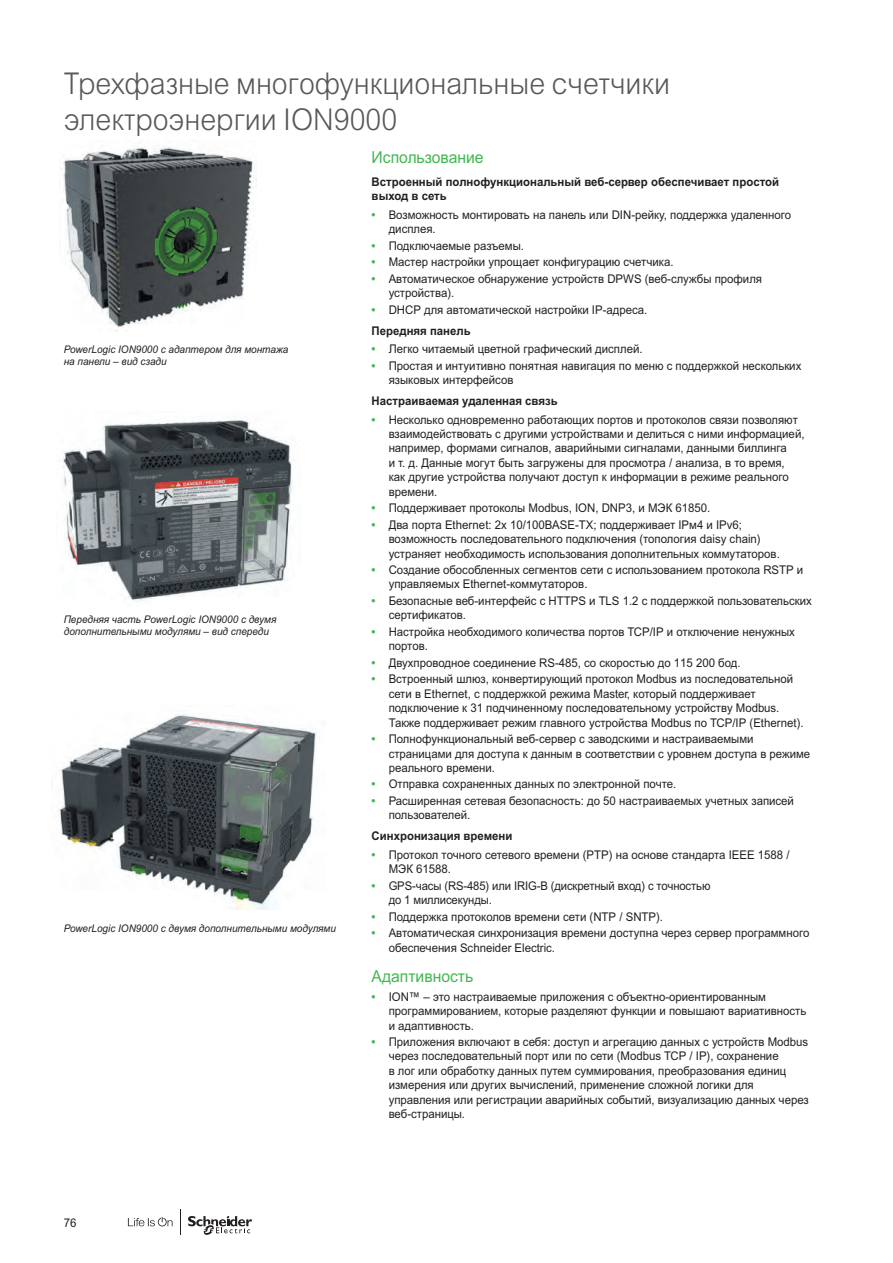
<style>
.page{position:relative;width:893px;height:1263px;background:#fff}
.page>*{position:absolute;margin:0;border:0;box-sizing:border-box;transform-origin:0 0}
.t1{font:300 30px/36px "Arial MT Pro Cyr";color:#57585a;scale:.95 1}
.t2{font:16.5px "Arial MT Pro Cyr";color:#42b751;scale:.95 1}
.t3{font:12px/14.4px "Arial MT Pro Cyr";color:#231f20;scale:.95 1}
.t4{font:700 12px/14.4px "Arial MT Pro Cyr";color:#231f20;scale:.95 1}
.t5{font:12px/14.4px "Arial MT Pro Cyr";color:#231f20;scale:.94 1}
.t6{font:italic 10.5px/12.6px "Arial MT Pro Cyr";color:#231f20;scale:.95 1}
.s1{font-weight:700;color:#42b751}
.s2{font-weight:700}
</style>
<div class="page">
<img style="left:63px;top:420px;width:231px;height:182px">
<img style="left:59px;top:147px;width:197px;height:185px">
<img style="left:58px;top:714px;width:259px;height:195px">
<svg style="left:128px;top:1217px;width:45px;height:9px"></svg>
<svg style="left:188px;top:1216px;width:64px;height:19px"></svg>
<svg style="left:180px;top:1209px;width:1px;height:26px"></svg>
<h1 class="t1" style="left:64px;top:66px;width:640px">Трехфазные многофункциональные счетчики электроэнергии ION9000</h1>
<h2 class="t2" style="left:372px;top:148px;width:119px">Использование</h2>
<p class="t4" style="left:372px;top:175px;width:430px">Встроенный полнофункциональный веб-сервер обеспечивает простой выход в сеть</p>
<p class="t3" style="left:389px;top:208px;width:425px;text-indent:-17px"><span class="s1">•</span> Возможность монтировать на панель или DIN-рейку, поддержка удаленного дисплея.</p>
<p class="t3" style="left:372px;top:239px;width:162px"><span class="s1">•</span> Подключаемые разъемы.</p>
<p class="t3" style="left:372px;top:256px;width:319px"><span class="s1">•</span> Мастер настройки упрощает конфигурацию счетчика.</p>
<p class="t3" style="left:389px;top:272px;width:394px;text-indent:-17px"><span class="s1">•</span> Автоматическое обнаружение устройств DPWS (веб-службы профиля устройства).</p>
<p class="t3" style="left:372px;top:300px;width:292px;line-height:20.9px"><span class="s1">•</span> DHCP для автоматической настройки IP-адреса.<br><span class="s2">Передняя панель</span></p>
<p class="t3" style="left:372px;top:342px;width:287px"><span class="s1">•</span> Легко читаемый цветной графический дисплей.</p>
<p class="t3" style="left:389px;top:359px;width:436px;text-indent:-17px"><span class="s1">•</span> Простая и интуитивно понятная навигация по меню с поддержкой нескольких языковых интерфейсов</p>
<p class="t4" style="left:372px;top:394px;width:197px">Настраиваемая удаленная связь</p>
<p class="t3" style="left:389px;top:413px;width:439px;text-indent:-17px"><span class="s1">•</span> Несколько одновременно работающих портов и протоколов связи позволяют взаимодействовать с другими устройствами и делиться с ними информацией, например, формами сигналов, аварийными сигналами, данными биллинга<br>и т. д. Данные могут быть загружены для просмотра / анализа, в то время,<br>как другие устройства получают доступ к информации в режиме реального времени.</p>
<p class="t3" style="left:372px;top:501px;width:358px"><span class="s1">•</span> Поддерживает протоколы Modbus, ION, DNP3, и МЭК 61850.</p>
<p class="t3" style="left:389px;top:518px;width:413px;text-indent:-17px"><span class="s1">•</span> Два порта Ethernet: 2x 10/100BASE-TX; поддерживает IPм4 и IPv6; возможность последовательного подключения (топология daisy chain) устраняет необходимость использования дополнительных коммутаторов.</p>
<p class="t3" style="left:389px;top:563px;width:438px;text-indent:-17px"><span class="s1">•</span> Создание обособленных сегментов сети с использованием протокола RSTP и управляемых Ethernet-коммутаторов.</p>
<p class="t3" style="left:389px;top:594px;width:447px;text-indent:-17px"><span class="s1">•</span> Безопасные веб-интерфейс с HTTPS и TLS 1.2 с поддержкой пользовательских сертификатов.</p>
<p class="t3" style="left:389px;top:625px;width:429px;text-indent:-17px"><span class="s1">•</span> Настройка необходимого количества портов TCP/IP и отключение ненужных портов.</p>
<p class="t3" style="left:372px;top:656px;width:390px"><span class="s1">•</span> Двухпроводное соединение RS-485, со скоростью до 115 200 бод.</p>
<p class="t3" style="left:389px;top:672px;width:438px;text-indent:-17px"><span class="s1">•</span> Встроенный шлюз, конвертирующий протокол Modbus из последовательной сети в Ethernet, с поддержкой режима Master, который поддерживает подключение к 31 подчиненному последовательному устройству Modbus.<br>Также поддерживает режим главного устройства Modbus по TCP/IP (Ethernet).</p>
<p class="t3" style="left:389px;top:732px;width:445px;text-indent:-17px"><span class="s1">•</span> Полнофункциональный веб-сервер с заводскими и настраиваемыми страницами для доступа к данным в соответствии с уровнем доступа в режиме реального времени.</p>
<p class="t3" style="left:372px;top:778px;width:322px"><span class="s1">•</span> Отправка сохраненных данных по электронной почте.</p>
<p class="t3" style="left:389px;top:794px;width:428px;text-indent:-17px"><span class="s1">•</span> Расширенная сетевая безопасность: до 50 настраиваемых учетных записей пользователей.</p>
<p class="t4" style="left:372px;top:829px;width:150px">Синхронизация времени</p>
<p class="t3" style="left:389px;top:848px;width:424px;text-indent:-17px"><span class="s1">•</span> Протокол точного сетевого времени (PTP) на основе стандарта IEEE 1588 /<br>МЭК 61588.</p>
<p class="t5" style="left:389px;top:879px;width:344px;text-indent:-17px"><span class="s1">•</span> GPS-часы (RS-485) или IRIG-B (дискретный вход) с точностью до 1 миллисекунды.</p>
<p class="t3" style="left:372px;top:910px;width:308px"><span class="s1">•</span> Поддержка протоколов времени сети (NTP / SNTP).</p>
<p class="t3" style="left:389px;top:926px;width:444px;text-indent:-17px"><span class="s1">•</span> Автоматическая синхронизация времени доступна через сервер программного обеспечения Schneider Electric.</p>
<h2 class="t2" style="left:372px;top:967px;width:109px">Адаптивность</h2>
<p class="t3" style="left:389px;top:990px;width:441px;text-indent:-17px"><span class="s1">•</span> ION™ – это настраиваемые приложения с объектно-ориентированным программированием, которые разделяют функции и повышают вариативность и адаптивность.</p>
<p class="t3" style="left:389px;top:1035px;width:444px;text-indent:-17px"><span class="s1">•</span> Приложения включают в себя: доступ и агрегацию данных с устройств Modbus через последовательный порт или по сети (Modbus TCP / IP), сохранение<br>в лог или обработку данных путем суммирования, преобразования единиц измерения или других вычислений, применение сложной логики для управления или регистрации аварийных событий, визуализацию данных через веб-страницы.</p>
<p class="t6" style="left:64px;top:343px;width:238px">PowerLogic ION9000 с адаптером для монтажа на панели – вид сзади</p>
<p class="t6" style="left:64px;top:613px;width:225px">Передняя часть PowerLogic ION9000 с двумя дополнительными модулями – вид спереди</p>
<p class="t6" style="left:64px;top:922px;width:288px">PowerLogic ION9000 с двумя дополнительными модулями</p>
<p class="t3" style="left:64px;top:1216px;width:15px">76</p>
</div>
